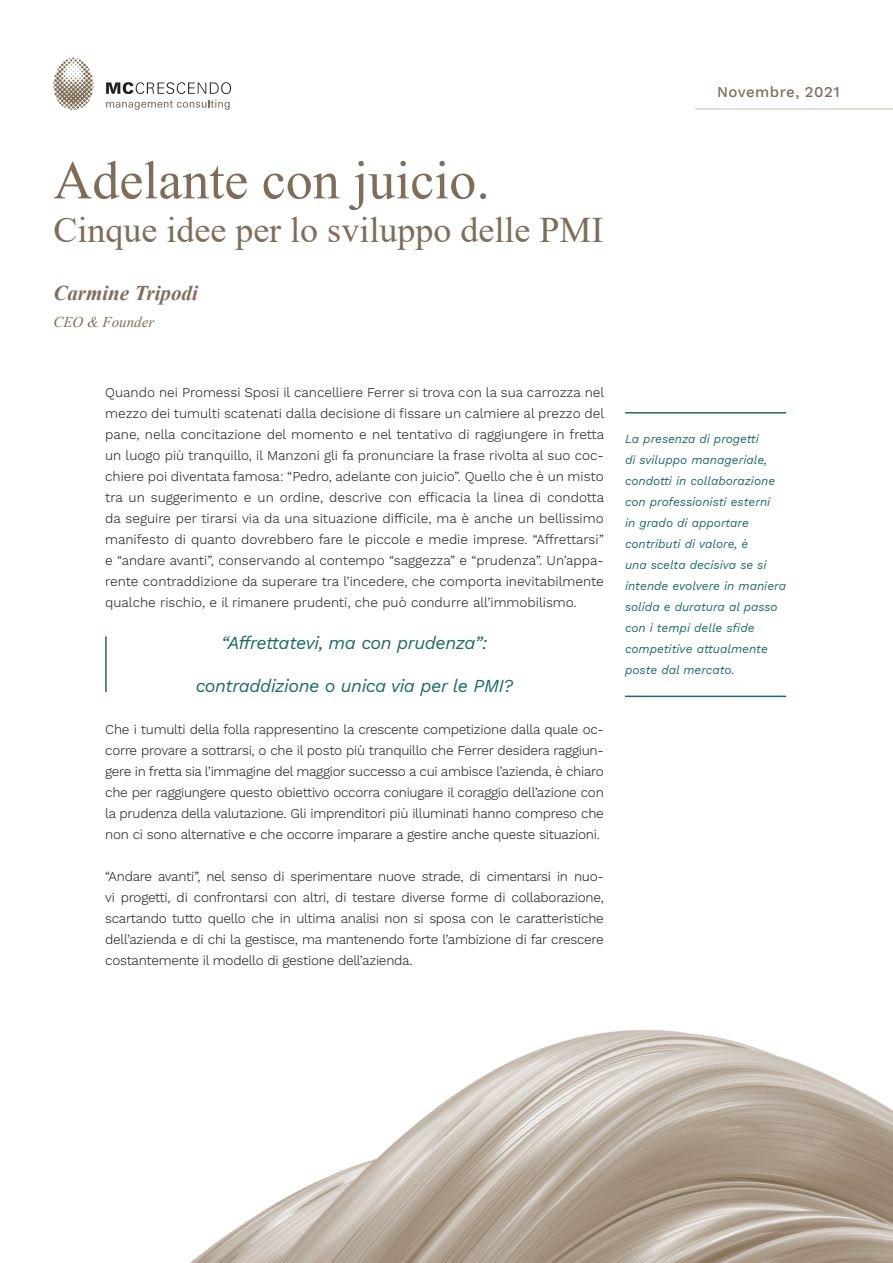
<style>
.page{position:relative;width:893px;height:1263px;background:#fff}
.page>*{position:absolute;margin:0;border:0;box-sizing:border-box;transform-origin:0 0}
.t1{font:54px "Times New Roman";color:#806d58}
.t2{font:36px "Times New Roman";color:#806d58}
.t3{font:italic 700 21px "Times New Roman";color:#806d58}
.t4{font:italic 18px "Work Sans";letter-spacing:-.02em;color:#1a6a67}
.t5{font:500 15px "Work Sans";letter-spacing:.025em;color:#7f6d58}
.t6{font:italic 15px "Times New Roman";color:#806d58}
.t7{font:300 13.5px/21px "Work Sans";letter-spacing:-.02em;color:#231f20;text-align:justify}
.testi_ai_lati{font:italic 12px/21px "Work Sans";color:#1a6a67}
</style>
<div class="page">
<img style="left:190px;top:1029px;width:703px;height:234px">
<hr style="left:625px;top:412px;width:161px;height:1px;background:#1a6a67">
<hr style="left:625px;top:696px;width:161px;height:1px;background:#1a6a67">
<svg style="left:106px;top:82px;width:125px;height:12px"></svg>
<svg style="left:106px;top:100px;width:124px;height:10px"></svg>
<svg style="left:53px;top:58px;width:40px;height:52px"></svg>
<hr style="left:695px;top:109px;width:198px;height:1px;background:#e1ded5">
<hr style="left:105px;top:636px;width:2px;height:56px;background:#1a6a67">
<p class="t5" style="left:717px;top:83px;width:124px">Novembre, 2021</p>
<p class="t1" style="left:53px;top:142px;width:438px">Adelante con juicio.</p>
<p class="t2" style="left:53px;top:204px;width:551px">Cinque idee per lo sviluppo delle PMI</p>
<p class="t3" style="left:53px;top:278px;width:146px">Carmine Tripodi</p>
<p class="t6" style="left:53px;top:311px;width:102px">CEO &amp; Founder</p>
<p class="t7" style="left:105px;top:383px;width:500px">Quando nei Promessi Sposi il cancelliere Ferrer si trova con la sua carrozza nel mezzo dei tumulti scatenati dalla decisione di fissare un calmiere al prezzo del pane, nella concitazione del momento e nel tentativo di raggiungere in fretta un luogo più tranquillo, il Manzoni gli fa pronunciare la frase rivolta al suo coc&shy;chiere poi diventata famosa: “Pedro, adelante con juicio”. Quello che è un misto tra un suggerimento e un ordine, descrive con efficacia la linea di condotta da seguire per tirarsi via da una situazione difficile, ma è anche un bellissimo manifesto di quanto dovrebbero fare le piccole e medie imprese. “Affrettarsi” e “andare avanti”, conservando al contempo “saggezza” e “prudenza”. Un’appa&shy;rente contraddizione da superare tra l’incedere, che comporta inevitabilmente qualche rischio, e il rimanere prudenti, che può condurre all’immobilismo.</p>
<p class="t4" style="left:222px;top:630px;width:267px">“Affrettatevi, ma con prudenza”:</p>
<p class="t4" style="left:196px;top:672px;width:319px">contraddizione o unica via per le PMI?</p>
<p class="t7" style="left:105px;top:719px;width:500px">Che i tumulti della folla rappresentino la crescente competizione dalla quale oc&shy;corre provare a sottrarsi, o che il posto più tranquillo che Ferrer desidera raggiun&shy;gere in fretta sia l’immagine del maggior successo a cui ambisce l’azienda, è chiaro che per raggiungere questo obiettivo occorra coniugare il coraggio dell’azione con la prudenza della valutazione. Gli imprenditori più illuminati hanno compreso che non ci sono alternative e che occorre imparare a gestire anche queste situazioni.</p>
<p class="t7" style="left:105px;top:866px;width:500px">“Andare avanti”, nel senso di sperimentare nuove strade, di cimentarsi in nuo&shy;vi progetti, di confrontarsi con altri, di testare diverse forme di collaborazione, scartando tutto quello che in ultima analisi non si sposa con le caratteristiche dell’azienda e di chi la gestisce, ma mantenendo forte l’ambizione di far crescere costantemente il modello di gestione dell’azienda.</p>
<p class="testi_ai_lati" style="left:625px;top:428px;width:162px">La presenza di progetti<br>di sviluppo manageriale, condotti in collaborazione con professionisti esterni<br>in grado di apportare contributi di valore, è<br>una scelta decisiva se si intende evolvere in maniera solida e duratura al passo con i tempi delle sfide competitive attualmente poste dal mercato.</p>
</div>
